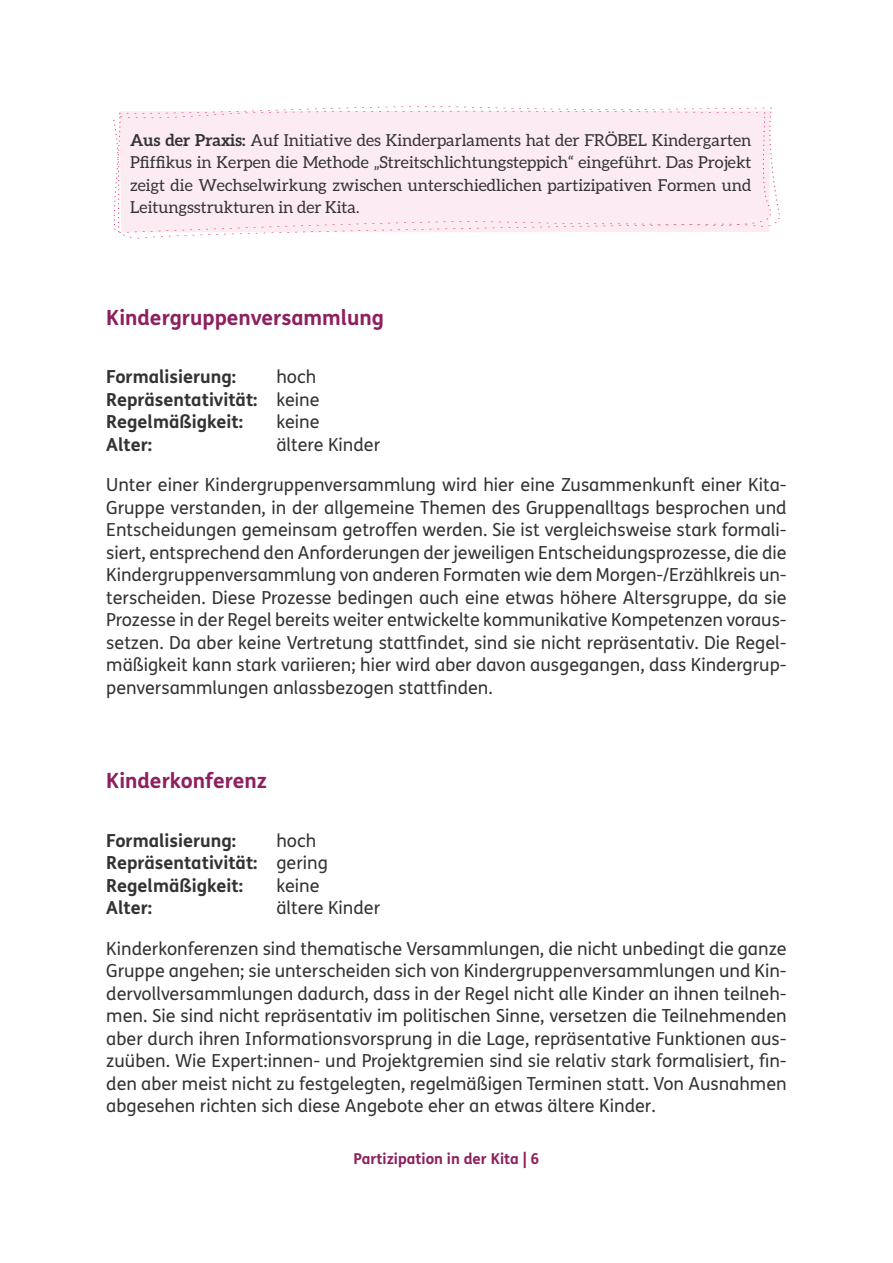
<style>
.page{position:relative;width:893px;height:1263px;background:#fff}
.page>*{position:absolute;margin:0;border:0;box-sizing:border-box;transform-origin:0 0}
.t1{font:700 21px "FS Me";color:#8d205e}
.t2{font:18px/22.5px "FS Me";color:#333;text-align:justify}
.t3{font:700 18px/22.5px "FS Me";color:#333}
.t4{font:16.5px/22.5px "Aleo";color:#333;text-align:justify}
.t5{font:700 15px "FS Me";color:#8d205e}
.s1{font-weight:700}
.s2{font-weight:400}
</style>
<div class="page">
<svg style="left:119px;top:106px;width:653px;height:11px"></svg>
<div style="left:114px;top:117px;width:657px;height:116px;background:#fcebf2"></div>
<p class="t4" style="left:130px;top:130px;width:623px"><span class="s1">Aus der Praxis:</span> Auf Initiative des Kinderparlaments hat der FRÖBEL Kindergarten Pfiffikus in Kerpen die Methode „Streitschlichtungsteppich“ eingeführt. Das Projekt zeigt die Wechselwirkung zwischen unterschiedlichen partizipativen Formen und Leitungsstrukturen in der Kita.</p>
<p class="t1" style="left:106px;top:309px;width:279px">Kindergruppenversammlung</p>
<p class="t3" style="left:106px;top:368px;width:131px">Formalisierung:</p>
<p class="t3" style="left:106px;top:368px;width:215px;text-indent:170px"><span class="s2">hoch<br></span>Repräsentativität: <span class="s2">keine<br></span>Regelmäßigkeit:</p>
<p class="t2" style="left:276px;top:413px;width:45px">keine</p>
<p class="t3" style="left:106px;top:435px;width:47px">Alter:</p>
<p class="t2" style="left:276px;top:435px;width:105px">ältere Kinder</p>
<p class="t2" style="left:106px;top:476px;width:682px">Unter einer Kindergruppenversammlung wird hier eine Zusammenkunft einer Kita-Gruppe verstanden, in der allgemeine Themen des Gruppenalltags besprochen und Entscheidungen gemeinsam getroffen werden. Sie ist vergleichsweise stark formali&shy;siert, entsprechend den Anforderungen der jeweiligen Entscheidungsprozesse, die die Kindergruppenversammlung von anderen Formaten wie dem Morgen-/Erzählkreis un&shy;terscheiden. Diese Prozesse bedingen auch eine etwas höhere Altersgruppe, da sie Prozesse in der Regel bereits weiter entwickelte kommunikative Kompetenzen voraus&shy;setzen. Da aber keine Vertretung stattfindet, sind sie nicht repräsentativ. Die Regel&shy;mäßigkeit kann stark variieren; hier wird aber davon ausgegangen, dass Kindergrup&shy;penversammlungen anlassbezogen stattfinden.</p>
<p class="t1" style="left:106px;top:773px;width:162px">Kinderkonferenz</p>
<p class="t3" style="left:106px;top:831px;width:131px">Formalisierung:</p>
<p class="t3" style="left:106px;top:831px;width:223px;text-indent:170px"><span class="s2">hoch<br></span>Repräsentativität: <span class="s2">gering<br></span>Regelmäßigkeit:</p>
<p class="t2" style="left:276px;top:876px;width:45px">keine</p>
<p class="t3" style="left:106px;top:899px;width:47px">Alter:</p>
<p class="t2" style="left:276px;top:899px;width:105px">ältere Kinder</p>
<p class="t2" style="left:106px;top:939px;width:682px">Kinderkonferenzen sind thematische Versammlungen, die nicht unbedingt die ganze Gruppe angehen; sie unterscheiden sich von Kindergruppenversammlungen und Kin&shy;dervollversammlungen dadurch, dass in der Regel nicht alle Kinder an ihnen teilneh&shy;men. Sie sind nicht repräsentativ im politischen Sinne, versetzen die Teilnehmenden aber durch ihren Informationsvorsprung in die Lage, repräsentative Funktionen aus&shy;zuüben. Wie Expert:innen- und Projektgremien sind sie relativ stark formalisiert, fin&shy;den aber meist nicht zu festgelegten, regelmäßigen Terminen statt. Von Ausnahmen abgesehen richten sich diese Angebote eher an etwas ältere Kinder.</p>
<p class="t5" style="left:354px;top:1152px;width:187px">Partizipation in der Kita | 6</p>
</div>
